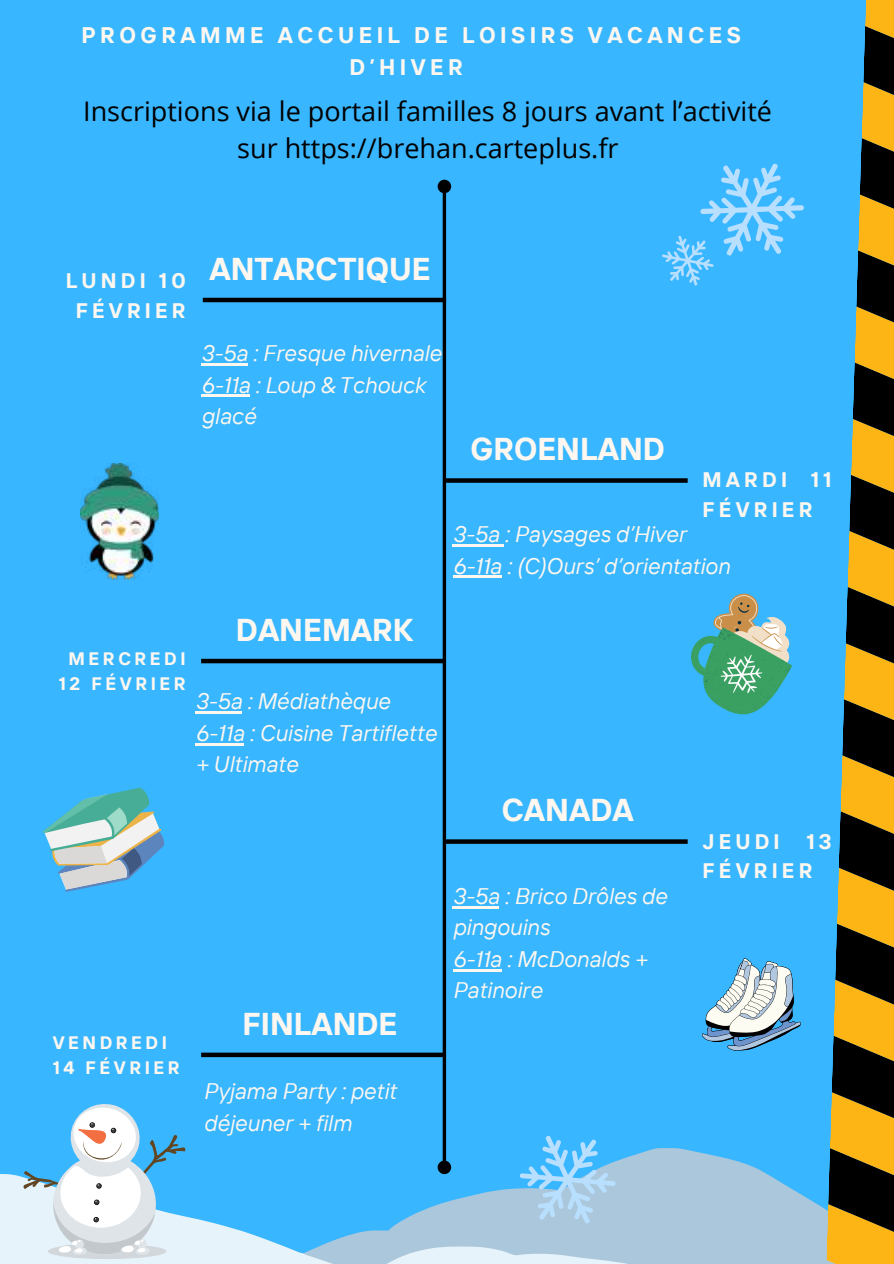
<style>
.page{position:relative;width:894px;height:1264px;background:#fff}
.page>*{position:absolute;margin:0;border:0;box-sizing:border-box;transform-origin:0 0}
.t1{font:700 31.5px "TT Interphases";color:#fdf7f0}
.t2{font:27px/37.2px "Open Sans";color:#000;text-align:center}
.t3{font:italic 22.5px/31.5px "TT Interphases";color:#fdf7f0}
.t4{font:700 22.5px/31.5px "TT Interphases";letter-spacing:.195em;color:#fdf7f0;text-align:center}
.t5{font:700 21px/29.2px "TT Interphases";letter-spacing:.195em;color:#fdf7f0}
.t6{font:700 18px/24.8px "TT Interphases";letter-spacing:.195em;color:#fdf7f0;text-align:center}
</style>
<div class="page">
<div style="left:0;top:0;width:893px;height:1263px;background:#38b6ff"></div>
<svg style="left:0;top:1149px;width:303px;height:114px"></svg>
<svg style="left:303px;top:1147px;width:522px;height:116px;fill:#abc7db"></svg>
<svg style="left:442px;top:193px;width:4px;height:967px;background:#09202d"></svg>
<div style="left:439px;top:1162px;width:10px;height:10px;background:#000;border-radius:50%"></div>
<div style="left:437px;top:1160px;width:14px;height:14px;border:3px solid #000;border-radius:50%"></div>
<div style="left:439px;top:181px;width:10px;height:10px;background:#000;border-radius:50%"></div>
<div style="left:437px;top:180px;width:14px;height:13px;border:3px solid #000;border-radius:50%"></div>
<hr style="left:203px;top:298px;width:243px;height:4px;background:#000">
<div style="left:444px;top:478px;width:243px;height:5px;background:#000"></div>
<div style="left:201px;top:658px;width:243px;height:5px;background:#000"></div>
<svg style="left:444px;top:839px;width:243px;height:4px"></svg>
<div style="left:201px;top:1052px;width:243px;height:5px;background:#000"></div>
<svg style="left:508px;top:1136px;width:118px;height:105px"></svg>
<div style="left:48px;top:1243px;width:118px;height:15px;background:#d2d7db;border-radius:50%"></div>
<svg style="left:23px;top:1104px;width:162px;height:151px"></svg>
<svg style="left:691px;top:593px;width:101px;height:122px"></svg>
<svg style="left:825px;top:0;width:68px;height:1263px"></svg>
<svg style="left:702px;top:958px;width:98px;height:92px"></svg>
<img style="left:80px;top:463px;width:78px;height:116px">
<svg style="left:662px;top:163px;width:142px;height:123px"></svg>
<svg style="left:43px;top:787px;width:121px;height:105px"></svg>
<hr style="left:201px;top:363px;width:46px;height:2px;background:#fdf7f0">
<hr style="left:201px;top:395px;width:49px;height:2px;background:#fdf7f0">
<hr style="left:195px;top:711px;width:47px;height:3px;background:#fdf7f0">
<hr style="left:195px;top:743px;width:49px;height:2px;background:#fdf7f0">
<hr style="left:452px;top:544px;width:52px;height:2px;background:#fdf7f0">
<hr style="left:452px;top:576px;width:49px;height:2px;background:#fdf7f0">
<hr style="left:452px;top:906px;width:47px;height:2px;background:#fdf7f0">
<hr style="left:452px;top:969px;width:49px;height:2px;background:#fdf7f0">
<p class="t4" style="left:81px;top:19px;width:660px">PROGRAMME ACCUEIL DE LOISIRS VACANCES<br>D’HIVER</p>
<p class="t2" style="left:83px;top:91px;width:690px">Inscriptions via le portail familles 8 jours avant l’activité sur https://brehan.carteplus.fr</p>
<p class="t5" style="left:66px;top:266px;width:121px;text-align:center">LUNDI 10<br>FÉVRIER</p>
<h1 class="t1" style="left:209px;top:248px;width:222px">ANTARCTIQUE</h1>
<p class="t3" style="left:201px;top:337px;width:242px">3-5a : Fresque hivernale<br>6-11a : Loup &amp; Tchouck glacé</p>
<h1 class="t1" style="left:470px;top:429px;width:196px">GROENLAND</h1>
<p class="t5" style="left:702px;top:465px;width:130px">MARDI 11<br>FÉVRIER</p>
<p class="t3" style="left:452px;top:518px;width:278px">3-5a : Paysages d’Hiver<br>6-11a : (C)Ours’ d’orientation</p>
<p class="t6" style="left:59px;top:645px;width:128px">MERCREDI<br>12 FÉVRIER</p>
<h1 class="t1" style="left:236px;top:609px;width:178px">DANEMARK</h1>
<p class="t3" style="left:195px;top:685px;width:242px">3-5a : Médiathèque<br>6-11a : Cuisine Tartiflette + Ultimate</p>
<h1 class="t1" style="left:501px;top:789px;width:133px">CANADA</h1>
<p class="t6" style="left:53px;top:1030px;width:128px;text-align:left">VENDREDI<br>14 FÉVRIER</p>
<h1 class="t1" style="left:242px;top:1003px;width:156px">FINLANDE</h1>
<p class="t3" style="left:203px;top:1074px;width:194px">Pyjama Party : petit déjeuner + film</p>
<p class="t3" style="left:452px;top:879px;width:216px">3-5a : Brico Drôles de pingouins<br>6-11a : McDonalds +<br>Patinoire</p>
<p class="t5" style="left:702px;top:826px;width:130px;text-indent:104px">13<br>FÉVRIER</p>
<p class="t5" style="left:702px;top:826px;width:78px">JEUDI</p>
</div>
